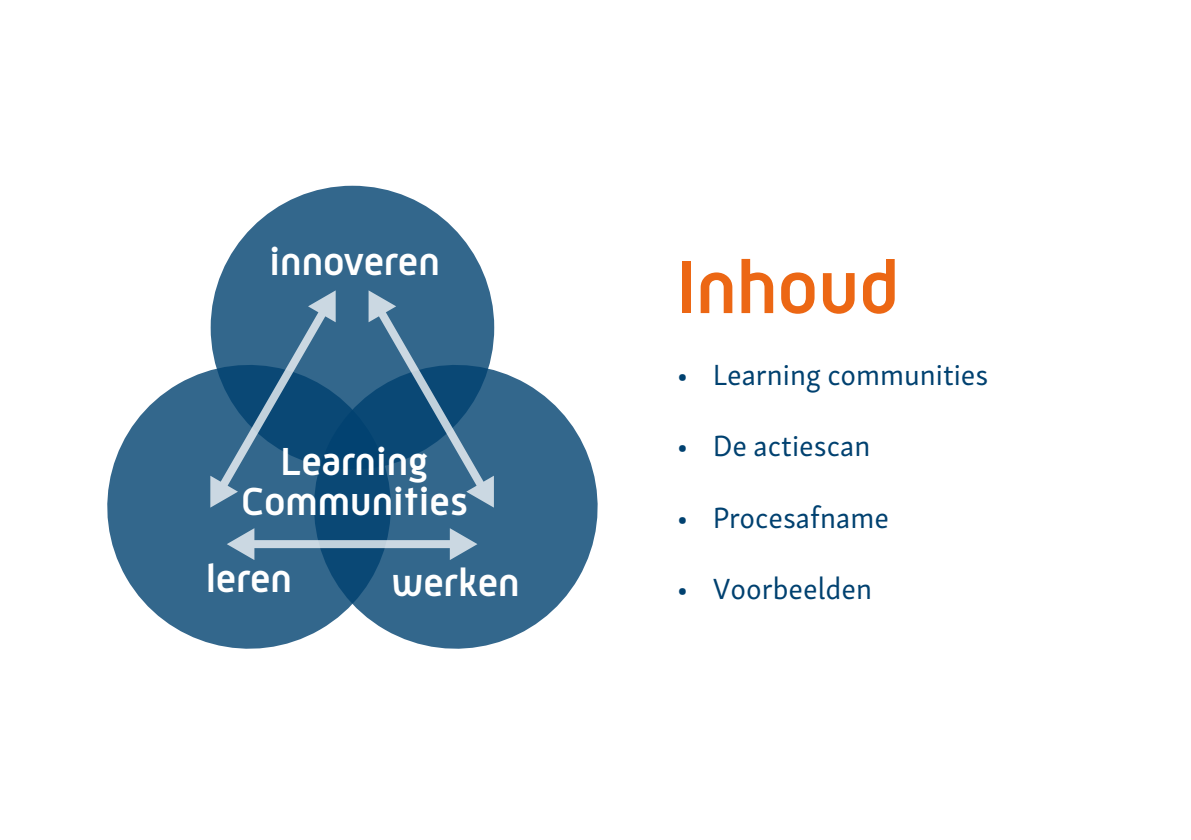
<style>
.page{position:relative;width:1191px;height:840px;background:#fff}
.page>*{position:absolute;margin:0;border:0;box-sizing:border-box;transform-origin:0 0}
.t1{font:700 76px "Mic 32";color:#ec6714}
.t2{font:700 40px/40px "Mic 32";color:#fff;text-align:center}
.t3{font:30px "Skolar Sans Latn";color:#004170}
</style>
<div class="page">
<div style="left:211px;top:186px;width:283px;height:283px;background:#33678c;border-radius:50%"></div>
<svg style="left:107px;top:370px;width:207px;height:278px;fill:#33678c"></svg>
<svg style="left:314px;top:370px;width:283px;height:278px;fill:#33678c"></svg>
<div style="left:250px;top:540px;width:204px;height:8px;background:#cbd8e2"></div>
<svg style="left:227px;top:528px;width:27px;height:31px"></svg>
<svg style="left:450px;top:528px;width:27px;height:31px"></svg>
<svg style="left:368px;top:290px;width:126px;height:217px"></svg>
<svg style="left:210px;top:290px;width:126px;height:217px"></svg>
<h2 class="t2" style="left:270px;top:241px;width:172px">innoveren</h2>
<h2 class="t2" style="left:241px;top:440px;width:228px">Learning<br>Communities</h2>
<h2 class="t2" style="left:206px;top:558px;width:87px">leren</h2>
<h2 class="t2" style="left:392px;top:562px;width:129px">werken</h2>
<h1 class="t1" style="left:677px;top:241px;width:223px">Inhoud</h1>
<p class="t3" style="left:677px;top:351px;width:313px">• Learning communities</p>
<p class="t3" style="left:677px;top:423px;width:195px">• De actiescan</p>
<p class="t3" style="left:677px;top:494px;width:214px">• Procesafname</p>
<p class="t3" style="left:677px;top:565px;width:197px">• Voorbeelden</p>
</div>
